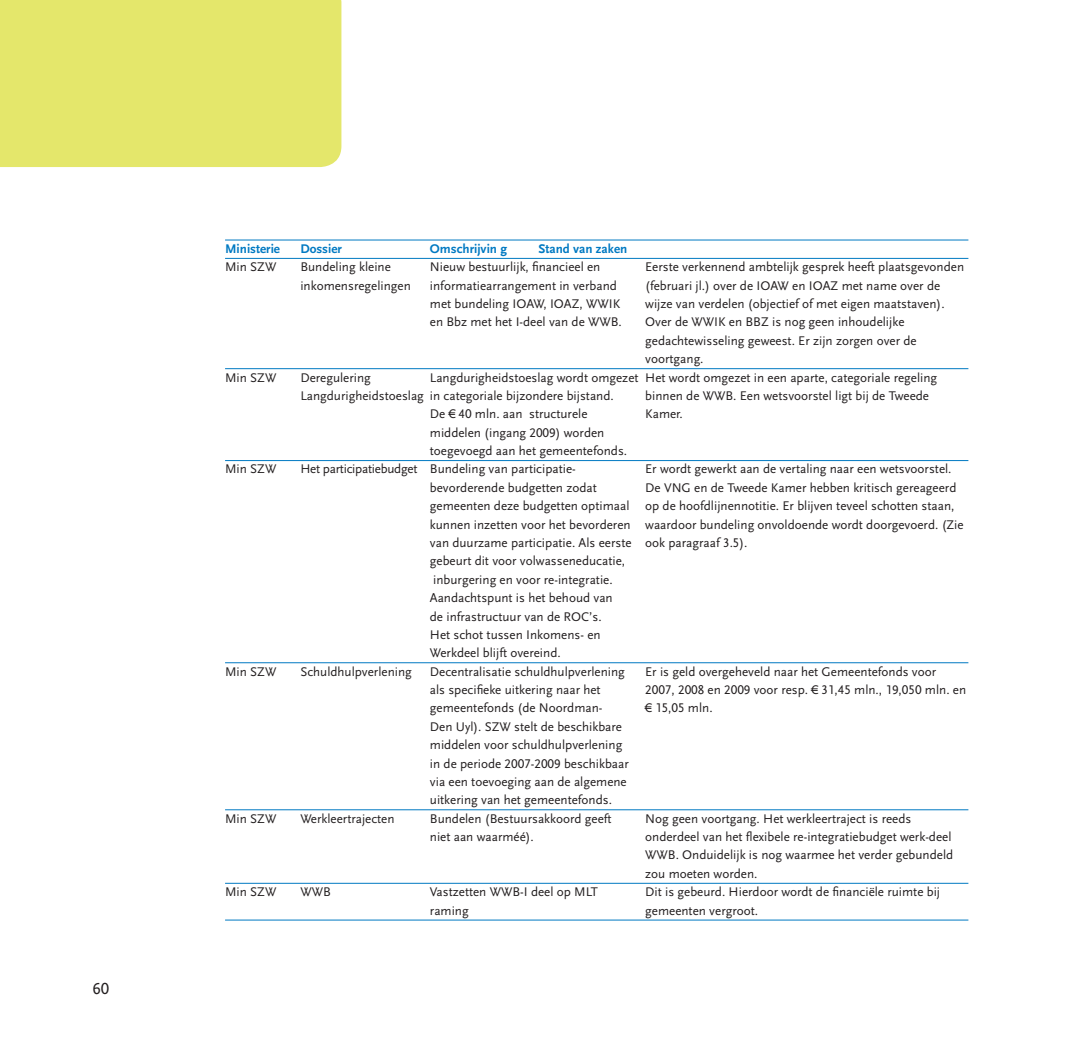
<style>
.page{position:relative;width:1066px;height:1042px;background:#fff}
.page>*{position:absolute;margin:0;border:0;box-sizing:border-box;transform-origin:0 0}
.t1{font:16.62px "Scala Sans LF";color:#231f20}
.t2{font:13.12px/18.4px "Scala Sans LF";color:#231f20}
.t3{font:700 13.12px "Scala Sans LF";color:#0079c2}
</style>
<div class="page">
<div style="left:0;top:0;width:341px;height:167px;background:#e4e76b"></div>
<hr style="left:1065px;top:0;width:1px;height:443px;background:#e4e76b">
<hr style="left:225px;top:239px;width:743px;height:1px;background:#0079c2">
<hr style="left:225px;top:258px;width:743px;height:1px;background:#0079c2">
<hr style="left:225px;top:368px;width:743px;height:1px;background:#0079c2">
<hr style="left:225px;top:460px;width:743px;height:1px;background:#0079c2">
<hr style="left:225px;top:662px;width:743px;height:1px;background:#0079c2">
<hr style="left:225px;top:809px;width:743px;height:1px;background:#0079c2">
<hr style="left:225px;top:883px;width:743px;height:1px;background:#0079c2">
<hr style="left:225px;top:919px;width:743px;height:1px;background:#0079c2">
<p class="t1" style="left:93px;top:979px;width:18px">60</p>
<p class="t3" style="left:225px;top:241px;width:57px">Ministerie</p>
<p class="t3" style="left:300px;top:241px;width:43px">Dossier</p>
<p class="t3" style="left:430px;top:241px;width:79px">Omschrijvin g</p>
<p class="t3" style="left:538px;top:241px;width:90px">Stand van zaken</p>
<p class="t2" style="left:225px;top:258px;width:53px">Min SZW</p>
<p class="t2" style="left:300px;top:258px;width:92px">Bundeling kleine</p>
<p class="t2" style="left:430px;top:258px;width:172px">Nieuw bestuurlijk, financieel en</p>
<p class="t2" style="left:645px;top:258px;width:320px">Eerste verkennend ambtelijk gesprek heeft plaatsgevonden</p>
<p class="t2" style="left:300px;top:276px;width:112px">inkomensregelingen</p>
<p class="t2" style="left:430px;top:276px;width:188px">informatiearrangement in verband</p>
<p class="t2" style="left:645px;top:276px;width:296px">(februari jl.) over de IOAW en IOAZ met name over de</p>
<p class="t2" style="left:430px;top:295px;width:192px">met bundeling IOAW, IOAZ, WWIK</p>
<p class="t2" style="left:645px;top:295px;width:301px">wijze van verdelen (objectief of met eigen maatstaven).</p>
<p class="t2" style="left:430px;top:313px;width:193px">en Bbz met het I-deel van de WWB.</p>
<p class="t2" style="left:645px;top:313px;width:273px">Over de WWIK en BBZ is nog geen inhoudelijke gedachtewisseling geweest. Er zijn zorgen over de voortgang.</p>
<p class="t2" style="left:225px;top:368px;width:53px">Min SZW</p>
<p class="t2" style="left:300px;top:368px;width:72px">Deregulering</p>
<p class="t2" style="left:300px;top:368px;width:638px;text-indent:130px">Langdurigheidstoeslag wordt omgezet Het wordt omgezet in een aparte, categoriale regeling<br>Langdurigheidstoeslag in categoriale bijzondere bijstand.</p>
<p class="t2" style="left:645px;top:386px;width:285px">binnen de WWB. Een wetsvoorstel ligt bij de Tweede</p>
<p class="t2" style="left:430px;top:405px;width:159px">De € 40 mln. aan structurele</p>
<p class="t2" style="left:645px;top:405px;width:39px">Kamer.</p>
<p class="t2" style="left:430px;top:423px;width:199px">middelen (ingang 2009) worden toegevoegd aan het gemeentefonds.</p>
<p class="t2" style="left:225px;top:460px;width:53px">Min SZW</p>
<p class="t2" style="left:300px;top:460px;width:277px">Het participatiebudget Bundeling van participatie-</p>
<p class="t2" style="left:645px;top:460px;width:308px">Er wordt gewerkt aan de vertaling naar een wetsvoorstel.</p>
<p class="t2" style="left:430px;top:478px;width:168px">bevorderende budgetten zodat</p>
<p class="t2" style="left:430px;top:478px;width:535px;text-indent:215px">De VNG en de Tweede Kamer hebben kritisch gereageerd gemeenten deze budgetten optimaal op de hoofdlijnennotitie. Er blijven teveel schotten staan, kunnen inzetten voor het bevorderen waardoor bundeling onvoldoende wordt doorgevoerd. (Zie van duurzame participatie. Als eerste ook paragraaf 3.5).<br>gebeurt dit voor volwasseneducatie,<br>inburgering en voor re-integratie.<br>Aandachtspunt is het behoud van<br>de infrastructuur van de ROC’s.<br>Het schot tussen Inkomens- en<br>Werkdeel blijft overeind.</p>
<p class="t2" style="left:225px;top:662px;width:53px">Min SZW</p>
<p class="t2" style="left:300px;top:662px;width:113px">Schuldhulpverlening</p>
<p class="t2" style="left:430px;top:662px;width:196px">Decentralisatie schuldhulpverlening</p>
<p class="t2" style="left:645px;top:662px;width:292px">Er is geld overgeheveld naar het Gemeentefonds voor</p>
<p class="t2" style="left:430px;top:680px;width:172px">als specifieke uitkering naar het</p>
<p class="t2" style="left:645px;top:680px;width:322px">2007, 2008 en 2009 voor resp. € 31,45 mln., 19,050 mln. en</p>
<p class="t2" style="left:430px;top:699px;width:174px">gemeentefonds (de Noordman-</p>
<p class="t2" style="left:645px;top:699px;width:69px">€ 15,05 mln.</p>
<p class="t2" style="left:430px;top:717px;width:200px">Den Uyl). SZW stelt de beschikbare middelen voor schuldhulpverlening in de periode 2007-2009 beschikbaar via een toevoeging aan de algemene uitkering van het gemeentefonds.</p>
<p class="t2" style="left:225px;top:809px;width:53px">Min SZW</p>
<p class="t2" style="left:300px;top:809px;width:96px">Werkleertrajecten</p>
<p class="t2" style="left:430px;top:809px;width:183px">Bundelen (Bestuursakkoord geeft</p>
<p class="t2" style="left:645px;top:809px;width:268px">Nog geen voortgang. Het werkleertraject is reeds</p>
<p class="t2" style="left:430px;top:827px;width:105px">niet aan waarméé).</p>
<p class="t2" style="left:645px;top:827px;width:309px">onderdeel van het flexibele re-integratiebudget werk-deel<br>WWB. Onduidelijk is nog waarmee het verder gebundeld zou moeten worden.</p>
<p class="t2" style="left:225px;top:883px;width:53px">Min SZW</p>
<p class="t2" style="left:300px;top:883px;width:32px">WWB</p>
<p class="t2" style="left:430px;top:883px;width:170px">Vastzetten WWB-I deel op MLT</p>
<p class="t2" style="left:645px;top:883px;width:296px">Dit is gebeurd. Hierdoor wordt de financiële ruimte bij</p>
<p class="t2" style="left:430px;top:901px;width:40px">raming</p>
<p class="t2" style="left:645px;top:901px;width:114px">gemeenten vergroot.</p>
</div>
